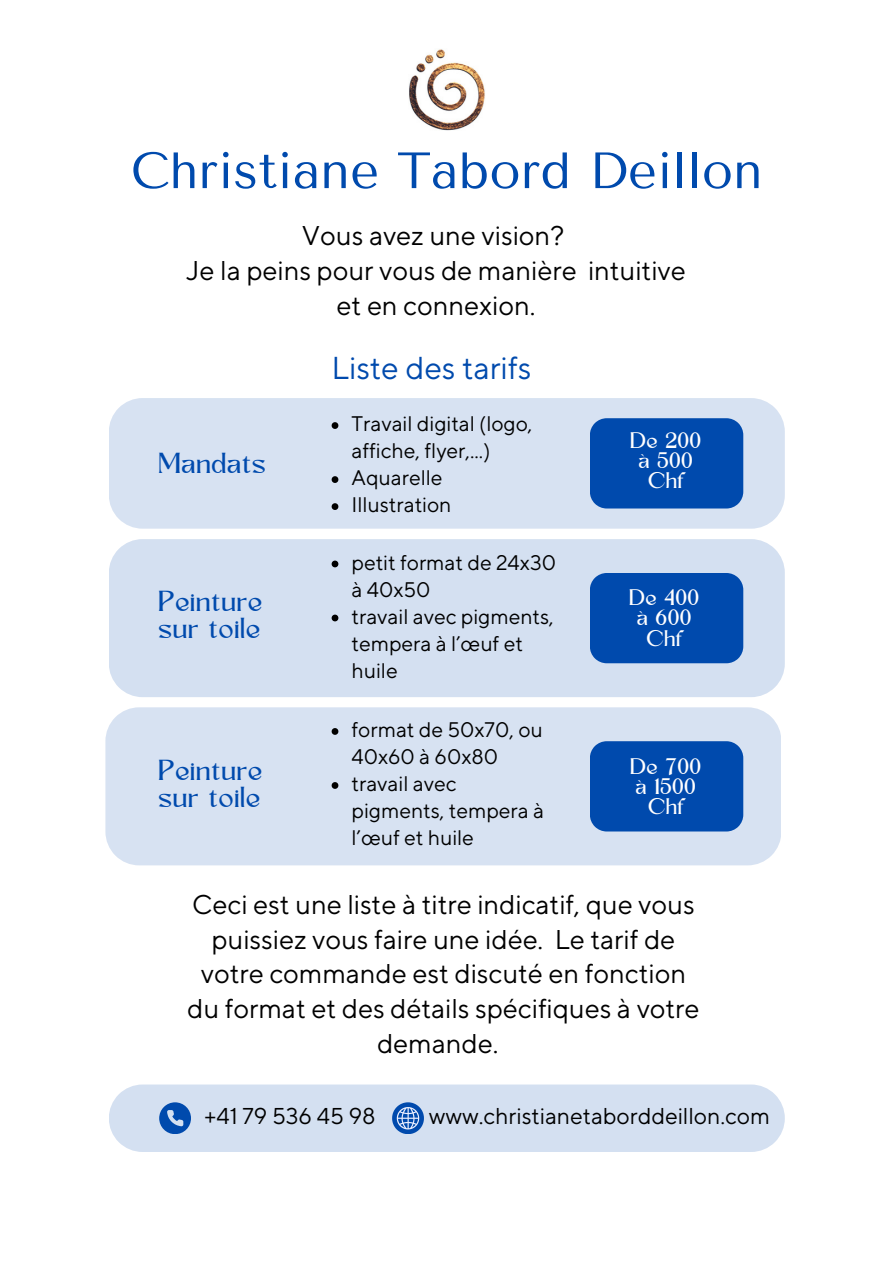
<style>
.page{position:relative;width:894px;height:1264px;background:#fff}
.page>*{position:absolute;margin:0;border:0;box-sizing:border-box;transform-origin:0 0}
.t1{font:50.85px "Tenor Sans";color:#004aad}
.t2{font:31.5px "TT Norms Pro";color:#004aad}
.t3{font:27px/34.8px "TT Norms Pro";color:#000;text-align:center}
.t4{font:27px/27px "Kingred Serif";color:#004aad}
.t5{font:22.8px "TT Norms Pro";color:#000}
.t6{font:21px/27px "TT Norms Pro";color:#000}
.t7{font:21px/20.2px "Kingred Serif";color:#fff;text-align:center}
</style>
<div class="page">
<div style="left:109px;top:398px;width:675px;height:130px;background:#d7e2f2"></div>
<div style="left:109px;top:539px;width:675px;height:158px;background:#d4e0f1"></div>
<div style="left:105px;top:707px;width:676px;height:158px;background:#d7e2f2"></div>
<div style="left:589px;top:741px;width:154px;height:90px;background:#004aad"></div>
<div style="left:589px;top:418px;width:154px;height:90px;background:#004aad"></div>
<div style="left:589px;top:573px;width:154px;height:90px;background:#004aad"></div>
<div style="left:109px;top:1084px;width:675px;height:67px;background:#d4e0f1"></div>
<svg style="left:159px;top:1102px;width:32px;height:31px"></svg>
<svg style="left:392px;top:1102px;width:31px;height:31px"></svg>
<img style="left:409px;top:49px;width:76px;height:81px">
<svg style="left:331px;top:422px;width:7px;height:7px"></svg>
<svg style="left:331px;top:476px;width:7px;height:7px"></svg>
<svg style="left:331px;top:503px;width:7px;height:7px"></svg>
<svg style="left:331px;top:728px;width:7px;height:6px"></svg>
<svg style="left:331px;top:782px;width:7px;height:6px"></svg>
<svg style="left:331px;top:560px;width:7px;height:7px"></svg>
<svg style="left:331px;top:614px;width:7px;height:7px"></svg>
<p class="t1" style="left:131px;top:141px;width:633px">Christiane Tabord Deillon</p>
<p class="t3" style="left:186px;top:220px;width:501px">Vous avez une vision?<br>Je la peins pour vous de manière intuitive et en connexion.</p>
<p class="t4" style="left:159px;top:452px;width:109px">Mandats</p>
<h1 class="t2" style="left:331px;top:349px;width:201px">Liste des tarifs</h1>
<h3 class="t6" style="left:351px;top:411px;width:182px">Travail digital (logo, affiche, flyer,...)</h3>
<h2 class="t6" style="left:351px;top:465px;width:92px">Aquarelle</h2>
<h3 class="t6" style="left:351px;top:492px;width:101px">Illustration</h3>
<h3 class="t7" style="left:630px;top:432px;width:73px">De 200 à 500<br>Chf</h3>
<p class="t6" style="left:351px;top:549px;width:206px">petit format de 24x30 à 40x50</p>
<p class="t6" style="left:351px;top:603px;width:204px">travail avec pigments, tempera à l’œuf et huile</p>
<p class="t4" style="left:159px;top:591px;width:106px">Peinture sur toile</p>
<h3 class="t7" style="left:629px;top:589px;width:72px">De 400 à 600<br>Chf</h3>
<p class="t6" style="left:351px;top:717px;width:193px">format de 50x70, ou<br>40x60 à 60x80</p>
<p class="t6" style="left:351px;top:771px;width:194px">travail avec pigments, tempera à l’œuf et huile</p>
<p class="t4" style="left:159px;top:759px;width:106px">Peinture sur toile</p>
<p class="t7" style="left:630px;top:758px;width:73px">De 700 à 1500<br>Chf</p>
<h3 class="t3" style="left:187px;top:887px;width:513px">Ceci est une liste à titre indicatif, que vous puissiez vous faire une idée. Le tarif de votre commande est discuté en fonction du format et des détails spécifiques à votre demande.</h3>
<p class="t5" style="left:204px;top:1102px;width:172px">+41 79 536 45 98</p>
<p class="t5" style="left:428px;top:1102px;width:342px">www.christianetaborddeillon.com</p>
</div>
